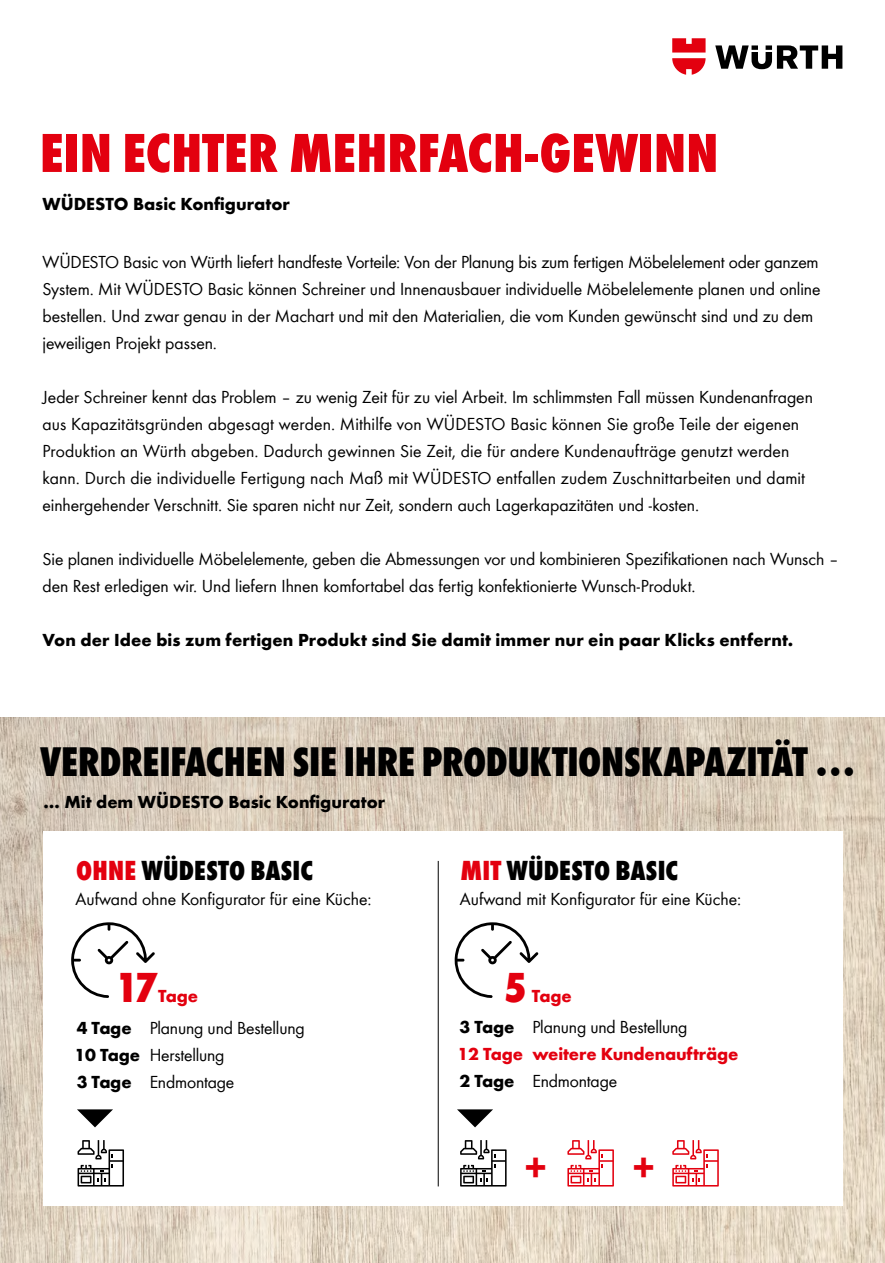
<style>
.page{position:relative;width:885px;height:1263px;background:#fff}
.page>*{position:absolute;margin:0;border:0;box-sizing:border-box;transform-origin:0 0}
.t1{font:800 condensed 57px "Wuerth";letter-spacing:.005em;color:#e3000f}
.t2{font:800 condensed 43.35px "Wuerth";color:#e3000f}
.t3{font:800 condensed 42.75px "Wuerth";letter-spacing:-.01em;color:#000;scale:.96 1}
.t4{font:800 condensed 28.5px "Wuerth";letter-spacing:.005em;color:#000}
.t5{font:18px/27px "Wuerth";letter-spacing:-.005em;color:#000}
.t6{font:700 18px "Wuerth";letter-spacing:.005em;color:#000}
.t7{font:700 18px/27px "Wuerth";letter-spacing:-.01em;color:#e3000f}
.s1{color:#e3000f}
.s2{font-weight:700}
.s3{font-weight:700;color:#e3000f}
.s4{color:#000}
.s5{font-weight:400;color:#000}
</style>
<div class="page">
<hr style="left:884px;top:172px;width:1px;height:546px;background:#e3000f">
<svg style="left:715px;top:45px;width:127px;height:24px"></svg>
<svg style="left:672px;top:38px;width:33px;height:37px"></svg>
<img style="left:0;top:718px;width:884px;height:545px">
<div style="left:43px;top:831px;width:799px;height:374px;background:#fff"></div>
<svg style="left:454px;top:922px;width:84px;height:76px"></svg>
<svg style="left:71px;top:922px;width:84px;height:76px"></svg>
<svg style="left:77px;top:1140px;width:47px;height:46px"></svg>
<svg style="left:77px;top:1109px;width:36px;height:18px"></svg>
<svg style="left:457px;top:1109px;width:36px;height:18px"></svg>
<svg style="left:460px;top:1140px;width:46px;height:46px"></svg>
<svg style="left:567px;top:1140px;width:47px;height:46px"></svg>
<svg style="left:672px;top:1140px;width:46px;height:46px"></svg>
<hr style="left:438px;top:861px;width:1px;height:325px;background:#000">
<h1 class="t1" style="left:40px;top:113px;width:679px">EIN ECHTER MEHRFACH-GEWINN</h1>
<p class="t6" style="left:43px;top:191px;width:249px">WÜDESTO Basic Konfigurator</p>
<p class="t5" style="left:43px;top:247px;width:779px">WÜDESTO Basic von Würth liefert handfeste Vorteile: Von der Planung bis zum fertigen Möbelelement oder ganzem System. Mit WÜDESTO Basic können Schreiner und Innenausbauer individuelle Möbelelemente planen und online bestellen. Und zwar genau in der Machart und mit den Materialien, die vom Kunden gewünscht sind und zu dem jeweiligen Projekt passen.</p>
<p class="t5" style="left:43px;top:382px;width:771px">Jeder Schreiner kennt das Problem – zu wenig Zeit für zu viel Arbeit. Im schlimmsten Fall müssen Kundenanfragen aus Kapazitätsgründen abgesagt werden. Mithilfe von WÜDESTO Basic können Sie große Teile der eigenen Produktion an Würth abgeben. Dadurch gewinnen Sie Zeit, die für andere Kundenaufträge genutzt werden kann. Durch die individuelle Fertigung nach Maß mit WÜDESTO entfallen zudem Zuschnittarbeiten und damit einhergehender Verschnitt. Sie sparen nicht nur Zeit, sondern auch Lagerkapazitäten und -kosten.</p>
<p class="t5" style="left:43px;top:545px;width:797px">Sie planen individuelle Möbelelemente, geben die Abmessungen vor und kombinieren Spezifikationen nach Wunsch – den Rest erledigen wir. Und liefern Ihnen komfortabel das fertig konfektionierte Wunsch-Produkt.</p>
<p class="t6" style="left:43px;top:627px;width:752px">Von der Idee bis zum fertigen Produkt sind Sie damit immer nur ein paar Klicks entfernt.</p>
<h3 class="t3" style="left:40px;top:731px;width:850px">VERDREIFACHEN SIE IHRE PRODUKTIONSKAPAZITÄT …</h3>
<p class="t6" style="left:43px;top:788px;width:343px">… Mit dem WÜDESTO Basic Konfigurator</p>
<h3 class="t4" style="left:76px;top:850px;width:238px"><span class="s1">OHNE</span> WÜDESTO BASIC</h3>
<p class="t5" style="left:76px;top:885px;width:297px">Aufwand ohne Konfigurator für eine Küche:</p>
<h2 class="t2" style="left:115px;top:957px;width:45px">17</h2>
<p class="t7" style="left:158px;top:981px;width:41px">Tage</p>
<p class="t5" style="left:75px;top:1013px;width:232px"><span class="s2">4 Tage</span> Planung und Bestellung<br><span class="s2">10 Tage</span> Herstellung<br><span class="s2">3 Tage</span> Endmontage</p>
<h3 class="t4" style="left:460px;top:850px;width:219px"><span class="s1">MIT</span> WÜDESTO BASIC</h3>
<p class="t5" style="left:460px;top:885px;width:283px">Aufwand mit Konfigurator für eine Küche:</p>
<h2 class="t2" style="left:504px;top:957px;width:25px">5</h2>
<p class="t5" style="left:459px;top:980px;width:229px;line-height:31px;text-indent:72px"><span class="s3">Tage<br></span><span class="s2">3 Tage</span> Planung und Bestellung</p>
<p class="t7" style="left:457px;top:1039px;width:282px">12 Tage weitere Kundenaufträge<br><span class="s4">2 Tage</span> <span class="s5">Endmontage</span></p>
<h2 class="t2" style="left:524px;top:1137px;width:25px">+</h2>
<h2 class="t2" style="left:632px;top:1137px;width:25px">+</h2>
</div>
